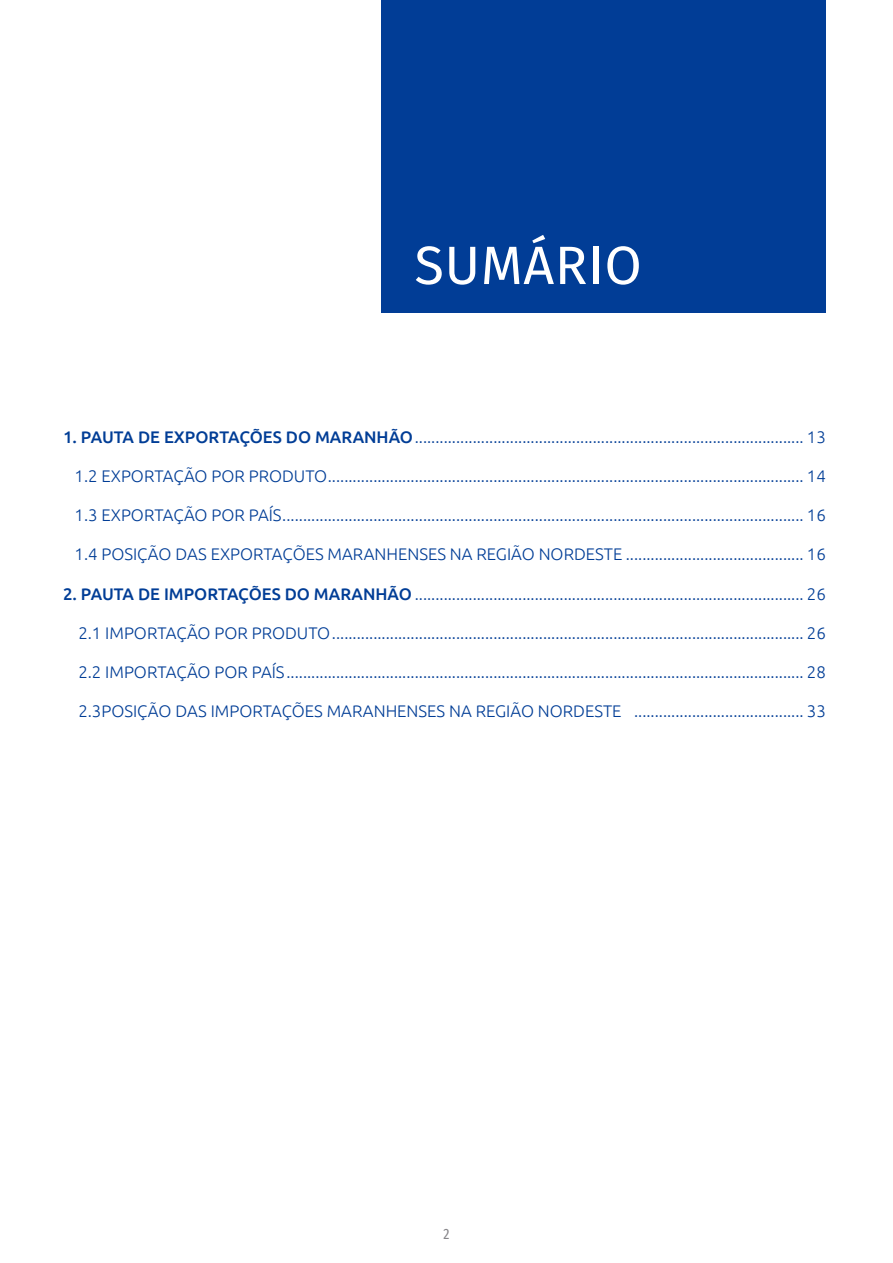
<style>
.page{position:relative;width:893px;height:1263px;background:#fff}
.page>*{position:absolute;margin:0;border:0;box-sizing:border-box;transform-origin:0 0}
.t1{font:54px "Fira Sans";letter-spacing:.01em;color:#fff}
.t2{font:300 16.8px "Ubuntu";color:#013d96}
.t3{font:15px "Fira Sans Compressed";color:#87868a}
.s1{font-weight:500}
</style>
<div class="page">
<div style="left:381px;top:0;width:445px;height:313px;background:#013d96"></div>
<h1 class="t1" style="left:414px;top:224px;width:229px">SUMÁRIO</h1>
<p class="t2" style="left:63px;top:426px;width:764px"><span class="s1">1. PAUTA DE EXPORTAÇÕES DO MARANHÃO</span>.............................................................................................. 13</p>
<p class="t2" style="left:75px;top:466px;width:753px">1.2 EXPORTAÇÃO POR PRODUTO................................................................................................................... 14</p>
<p class="t2" style="left:75px;top:505px;width:753px">1.3 EXPORTAÇÃO POR PAÍS.............................................................................................................................. 16</p>
<p class="t2" style="left:75px;top:544px;width:753px">1.4 POSIÇÃO DAS EXPORTAÇÕES MARANHENSES NA REGIÃO NORDESTE ........................................... 16</p>
<p class="t2" style="left:63px;top:583px;width:764px"><span class="s1">2. PAUTA DE IMPORTAÇÕES DO MARANHÃO</span> .............................................................................................. 26</p>
<p class="t2" style="left:78px;top:623px;width:749px">2.1 IMPORTAÇÃO POR PRODUTO.................................................................................................................. 26</p>
<p class="t2" style="left:78px;top:662px;width:749px">2.2 IMPORTAÇÃO POR PAÍS............................................................................................................................. 28</p>
<p class="t2" style="left:78px;top:701px;width:749px">2.3POSIÇÃO DAS IMPORTAÇÕES MARANHENSES NA REGIÃO NORDESTE ......................................... 33</p>
<p class="t3" style="left:443px;top:1222px;width:8px">2</p>
</div>
